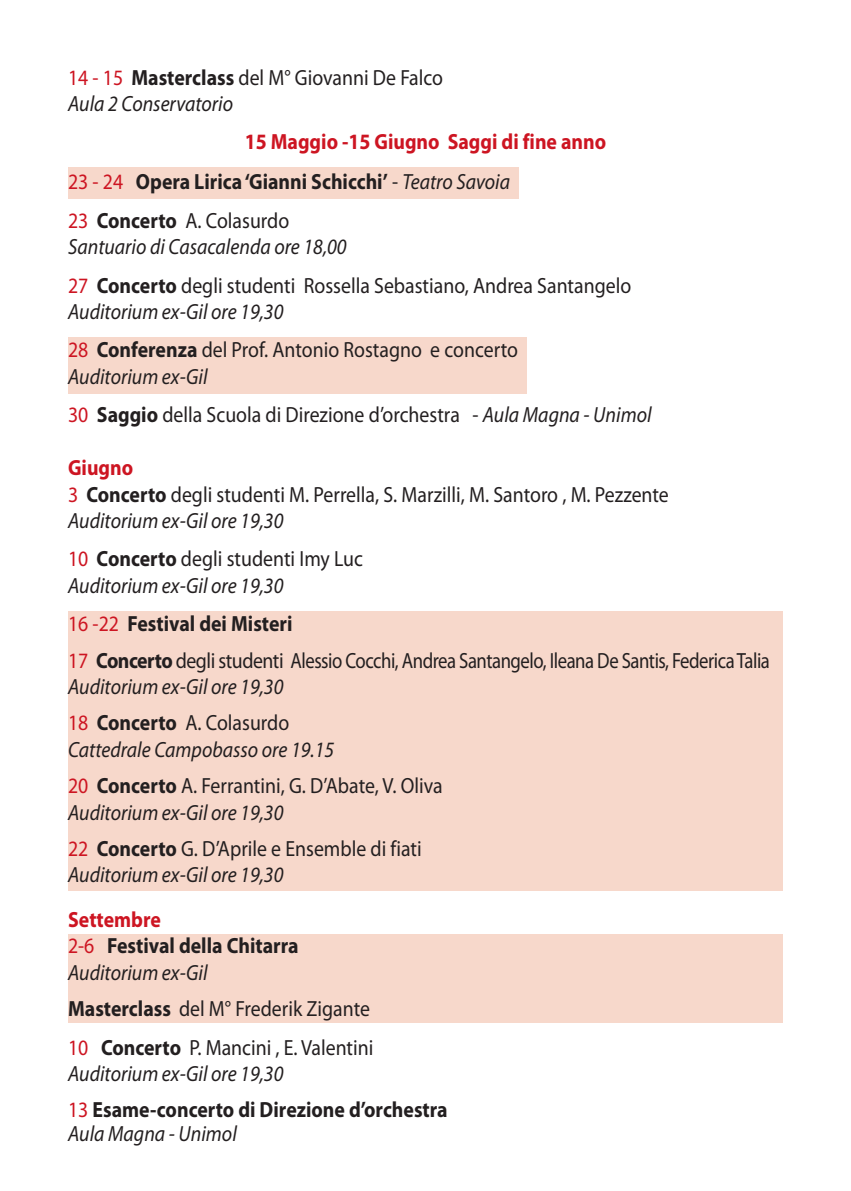
<style>
.page{position:relative;width:851px;height:1191px;background:#fff}
.page>*{position:absolute;margin:0;border:0;box-sizing:border-box;transform-origin:0 0}
.t1{font:22px/38.4px "Myriad Pro";color:#231f20;scale:.9 1}
.t2{font:700 22px/39.2px "Myriad Pro";color:#231f20;scale:.9 1}
.t3{font:italic 22px/26.4px "Myriad Pro";color:#231f20;scale:.9 1}
.t4{font:22px/36.4px "Myriad Pro";letter-spacing:-.025em;color:#231f20;scale:.9 1}
.s1{color:#cd1522}
.s2{font-weight:700}
.s3{font-style:italic}
.s4{font-weight:400;color:#cd1522}
.s5{font-weight:400}
.s6{font-weight:400;font-style:italic}
.s7{font-weight:700;color:#cd1522}
.s8{font-style:normal;color:#cd1522}
.s9{font-weight:700;font-style:normal}
.s10{font-style:normal}
</style>
<div class="page">
<div style="left:68px;top:611px;width:714px;height:279px;background:#f7d8cb"></div>
<div style="left:68px;top:934px;width:714px;height:88px;background:#f7d8cb"></div>
<div style="left:68px;top:337px;width:458px;height:56px;background:#f7d8cb"></div>
<div style="left:68px;top:167px;width:450px;height:32px;background:#f7d8cb"></div>
<p class="t1" style="left:68px;top:66px;width:418px;line-height:26.4px"><span class="s1">14 - 15</span> <span class="s2">Masterclass</span> del M° Giovanni De Falco<br><span class="s3">Aula 2 Conservatorio</span></p>
<p class="t2" style="left:68px;top:124px;width:599px;text-indent:177px"><span class="s1">15 Maggio -15 Giugno Saggi di fine anno<br></span><span class="s4">23 - 24</span> Opera Lirica‘Gianni Schicchi’ <span class="s5">-</span> <span class="s6">Teatro Savoia<br></span><span class="s4">23</span> Concerto <span class="s5">A. Colasurdo</span></p>
<p class="t1" style="left:68px;top:229px;width:627px"><span class="s3">Santuario di Casacalenda ore 18,00<br></span><span class="s1">27</span> <span class="s2">Concerto</span> degli studenti Rossella Sebastiano, Andrea Santangelo</p>
<p class="t1" style="left:68px;top:294px;width:501px"><span class="s3">Auditorium ex-Gil ore 19,30<br></span><span class="s1">28</span> <span class="s2">Conferenza</span> del Prof. Antonio Rostagno e concerto</p>
<p class="t1" style="left:68px;top:359px;width:649px"><span class="s3">Auditorium ex-Gil<br></span><span class="s1">30</span> <span class="s2">Saggio</span> della Scuola di Direzione d’orchestra - <span class="s3">Aula Magna - Unimol</span></p>
<p class="t1" style="left:68px;top:456px;width:669px;line-height:26.4px"><span class="s7">Giugno<br></span><span class="s1">3</span> <span class="s2">Concerto</span> degli studenti M. Perrella, S. Marzilli, M. Santoro , M. Pezzente<br><span class="s3">Auditorium ex-Gil ore 19,30</span></p>
<p class="t3" style="left:68px;top:547px;width:329px"><span class="s8">10</span> <span class="s9">Concerto</span> <span class="s10">degli studenti Imy Luc<br></span>Auditorium ex-Gil ore 19,30</p>
<p class="t4" style="left:68px;top:607px;width:781px"><span class="s1">16 -22</span> <span class="s2">Festival dei Misteri<br></span><span class="s1">17</span> <span class="s2">Concerto</span> degli studenti Alessio Cocchi, Andrea Santangelo, Ileana De Santis, FedericaTalia</p>
<p class="t3" style="left:68px;top:670px;width:247px;line-height:36.4px">Auditorium ex-Gil ore 19,30<br><span class="s8">18</span> <span class="s9">Concerto</span> <span class="s10">A. Colasurdo</span></p>
<p class="t1" style="left:68px;top:733px;width:417px;line-height:36.4px"><span class="s3">Cattedrale Campobasso ore 19.15<br></span><span class="s1">20</span> <span class="s2">Concerto</span> A. Ferrantini, G. D’Abate, V. Oliva</p>
<p class="t1" style="left:68px;top:795px;width:394px;line-height:36.4px"><span class="s3">Auditorium ex-Gil ore 19,30<br></span><span class="s1">22</span> <span class="s2">Concerto</span> G. D’Aprile e Ensemble di fiati</p>
<p class="t3" style="left:68px;top:863px;width:241px">Auditorium ex-Gil ore 19,30</p>
<p class="t2" style="left:68px;top:908px;width:257px;line-height:26.4px"><span class="s1">Settembre<br></span><span class="s4">2-6</span> Festival della Chitarra<br><span class="s6">Auditorium ex-Gil</span></p>
<p class="t1" style="left:68px;top:991px;width:341px"><span class="s2">Masterclass</span> del M° Frederik Zigante<br><span class="s1">10</span> <span class="s2">Concerto</span> P. Mancini , E. Valentini</p>
<p class="t2" style="left:68px;top:1056px;width:423px;line-height:36px"><span class="s6">Auditorium ex-Gil ore 19,30<br></span><span class="s4">13</span> Esame-concerto di Direzione d’orchestra</p>
<p class="t3" style="left:68px;top:1121px;width:189px">Aula Magna - Unimol</p>
</div>
